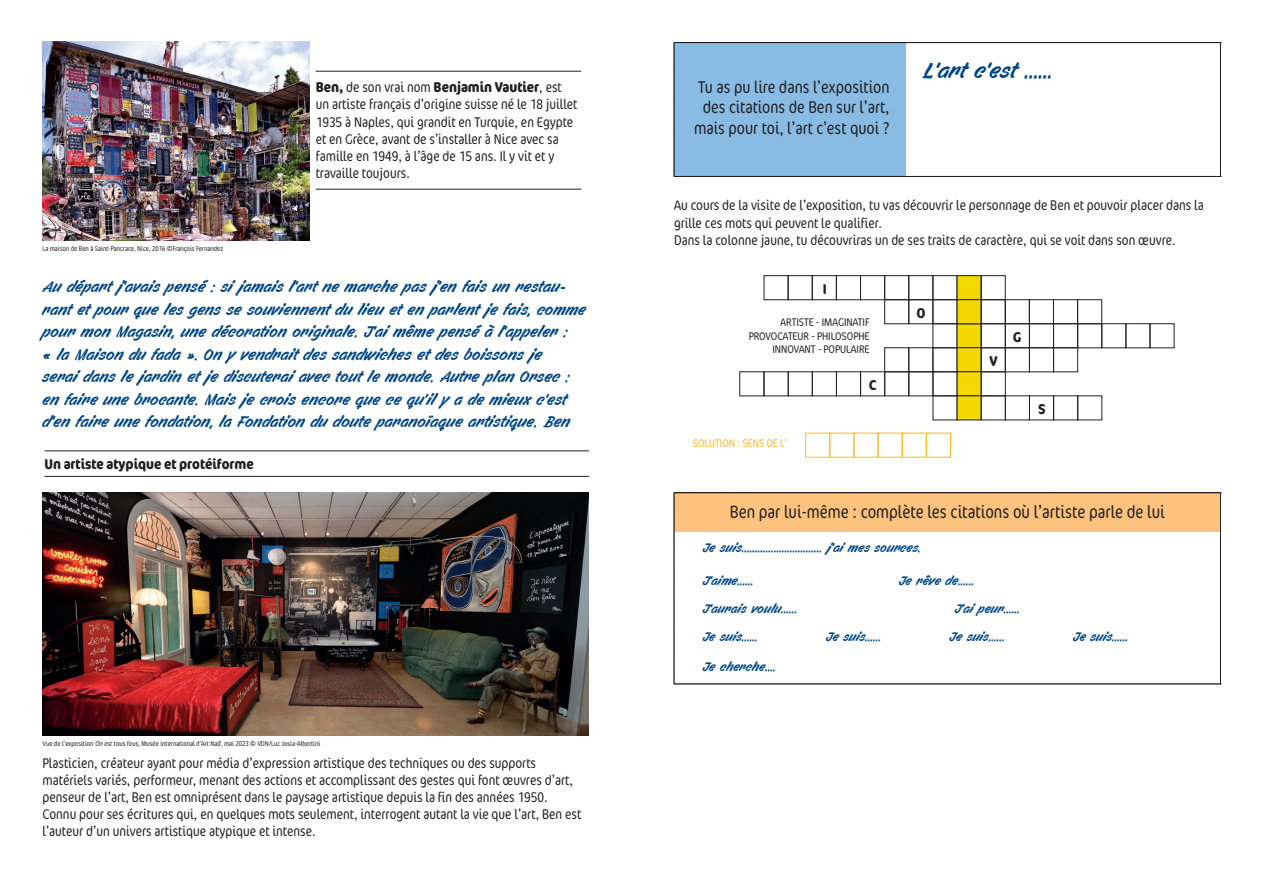
<style>
.page{position:relative;width:1263px;height:893px;background:#fff}
.page>*{position:absolute;margin:0;border:0;box-sizing:border-box;transform-origin:0 0}
.t1{font:26.25px "Filbert Color Personal Use";color:#004784}
.t2{font:18.75px/22.5px "Filbert Color Personal Use";color:#004784}
.t3{font:300 condensed 18px "Cocon Pro";color:#231f20}
.t4{font:300 condensed 17.25px/20.7px "Cocon Pro";color:#231f20;text-align:center}
.t5{font:15px "Filbert Color Personal Use";color:#004784}
.t6{font:300 condensed 14.25px/17.1px "Cocon Pro";color:#231f20}
.t7{font:700 condensed 14.25px "Cocon Pro";color:#231f20}
.t8{font:300 condensed 11.25px "Cocon Pro";color:#231f20}
.t9{font:300 condensed 11.25px "Cocon Pro";color:#fcb81b}
.t10{font:300 condensed 7.12px "Cocon Pro";color:#231f20}
.s1{font-weight:700}
</style>
<div class="page">
<img style="left:43px;top:41px;width:266px;height:199px">
<hr style="left:45px;top:451px;width:544px;height:1px;background:#231f20">
<hr style="left:45px;top:476px;width:544px;height:1px;background:#231f20">
<img style="left:43px;top:493px;width:546px;height:243px">
<svg style="left:674px;top:43px;width:547px;height:134px"></svg>
<svg style="left:674px;top:493px;width:547px;height:192px"></svg>
<hr style="left:316px;top:71px;width:265px;height:1px;background:#231f20">
<hr style="left:316px;top:189px;width:265px;height:1px;background:#231f20">
<div style="left:764px;top:275px;width:24px;height:25px;border:1px solid #231f20"></div>
<div style="left:739px;top:371px;width:25px;height:25px;border:1px solid #231f20"></div>
<div style="left:884px;top:347px;width:25px;height:25px;border:1px solid #231f20"></div>
<div style="left:884px;top:275px;width:25px;height:25px;border:1px solid #231f20"></div>
<div style="left:884px;top:371px;width:25px;height:25px;border:1px solid #231f20"></div>
<div style="left:788px;top:275px;width:25px;height:25px;border:1px solid #231f20"></div>
<div style="left:788px;top:371px;width:25px;height:25px;border:1px solid #231f20"></div>
<div style="left:957px;top:323px;width:24px;height:25px;background:#f3d901"></div>
<div style="left:908px;top:347px;width:25px;height:25px;border:1px solid #231f20"></div>
<div style="left:908px;top:275px;width:25px;height:25px;border:1px solid #231f20"></div>
<div style="left:908px;top:371px;width:25px;height:25px;border:1px solid #231f20"></div>
<div style="left:1077px;top:323px;width:25px;height:25px;border:1px solid #231f20"></div>
<div style="left:1029px;top:347px;width:25px;height:25px;border:1px solid #231f20"></div>
<div style="left:812px;top:275px;width:25px;height:25px;border:1px solid #231f20"></div>
<div style="left:812px;top:371px;width:25px;height:25px;border:1px solid #231f20"></div>
<div style="left:981px;top:323px;width:25px;height:25px;border:1px solid #231f20"></div>
<div style="left:932px;top:347px;width:25px;height:25px;border:1px solid #231f20"></div>
<div style="left:932px;top:275px;width:25px;height:25px;border:1px solid #231f20"></div>
<div style="left:933px;top:371px;width:24px;height:25px;border:1px solid #231f20"></div>
<div style="left:1101px;top:323px;width:25px;height:25px;border:1px solid #231f20"></div>
<div style="left:1053px;top:347px;width:25px;height:25px;border:1px solid #231f20"></div>
<div style="left:836px;top:275px;width:25px;height:25px;border:1px solid #231f20"></div>
<div style="left:836px;top:371px;width:25px;height:25px;border:1px solid #231f20"></div>
<div style="left:1005px;top:323px;width:25px;height:25px;border:1px solid #231f20"></div>
<div style="left:957px;top:347px;width:24px;height:25px;background:#f3d901;border:1px solid #231f20"></div>
<div style="left:957px;top:275px;width:24px;height:25px;background:#f3d901;border:1px solid #231f20"></div>
<div style="left:957px;top:371px;width:24px;height:25px;background:#f3d901;border:1px solid #231f20"></div>
<div style="left:1125px;top:323px;width:25px;height:25px;border:1px solid #231f20"></div>
<div style="left:860px;top:275px;width:25px;height:25px;border:1px solid #231f20"></div>
<div style="left:860px;top:371px;width:25px;height:25px;border:1px solid #231f20"></div>
<div style="left:1029px;top:323px;width:25px;height:25px;border:1px solid #231f20"></div>
<div style="left:981px;top:347px;width:25px;height:25px;border:1px solid #231f20"></div>
<div style="left:981px;top:275px;width:25px;height:25px;border:1px solid #231f20"></div>
<div style="left:981px;top:371px;width:25px;height:25px;border:1px solid #231f20"></div>
<div style="left:1150px;top:323px;width:24px;height:25px;border:1px solid #231f20"></div>
<div style="left:884px;top:299px;width:25px;height:25px;border:1px solid #231f20"></div>
<div style="left:908px;top:299px;width:25px;height:25px;border:1px solid #231f20"></div>
<div style="left:1005px;top:299px;width:25px;height:25px;border:1px solid #231f20"></div>
<div style="left:932px;top:299px;width:25px;height:25px;border:1px solid #231f20"></div>
<div style="left:1029px;top:299px;width:25px;height:25px;border:1px solid #231f20"></div>
<div style="left:957px;top:299px;width:24px;height:25px;background:#f3d901;border:1px solid #231f20"></div>
<div style="left:1053px;top:299px;width:25px;height:25px;border:1px solid #231f20"></div>
<div style="left:981px;top:299px;width:25px;height:25px;border:1px solid #231f20"></div>
<div style="left:1077px;top:299px;width:25px;height:25px;border:1px solid #231f20"></div>
<div style="left:933px;top:395px;width:24px;height:25px;border:1px solid #231f20"></div>
<div style="left:957px;top:395px;width:24px;height:25px;background:#f3d901;border:1px solid #231f20"></div>
<div style="left:1077px;top:395px;width:25px;height:25px;border:1px solid #231f20"></div>
<div style="left:981px;top:395px;width:25px;height:25px;border:1px solid #231f20"></div>
<div style="left:1005px;top:395px;width:25px;height:25px;border:1px solid #231f20"></div>
<div style="left:1029px;top:395px;width:25px;height:25px;border:1px solid #231f20"></div>
<div style="left:805px;top:433px;width:25px;height:25px;border:1px solid #fcb81b"></div>
<div style="left:926px;top:433px;width:25px;height:25px;border:1px solid #fcb81b"></div>
<div style="left:829px;top:433px;width:25px;height:25px;border:1px solid #fcb81b"></div>
<div style="left:853px;top:433px;width:25px;height:25px;border:1px solid #fcb81b"></div>
<div style="left:878px;top:433px;width:24px;height:25px;border:1px solid #fcb81b"></div>
<div style="left:902px;top:433px;width:25px;height:25px;border:1px solid #fcb81b"></div>
<p class="t10" style="left:43px;top:244px;width:182px">La maison de Ben à Saint-Pancrace, Nice, 2016 ©François Fernandez</p>
<p class="t6" style="left:316px;top:79px;width:263px"><span class="s1">Ben,</span> de son vrai nom <span class="s1">Benjamin Vautier</span>, est un artiste français d’origine suisse né le 18 juillet 1935 à Naples, qui grandit en Turquie, en Egypte et en Grèce, avant de s’installer à Nice avec sa famille en 1949, à l’âge de 15 ans. Il y vit et y travaille toujours.</p>
<p class="t2" style="left:43px;top:275px;width:545px">Au départ j’avais pensé : si jamais l’art ne marche pas j’en fais un restau&shy;rant et pour que les gens se souviennent du lieu et en parlent je fais, comme pour mon Magasin, une décoration originale. J’ai même pensé à l’appeler :<br>« la Maison du fada ». On y vendrait des sandwiches et des boissons je<br>serai dans le jardin et je discuterai avec tout le monde. Autre plan Orsec : en faire une brocante. Mais je crois encore que ce qu’il y a de mieux c’est d’en faire une fondation, la Fondation du doute paranoïaque artistique. Ben</p>
<p class="t7" style="left:45px;top:454px;width:211px">Un artiste atypique et protéiforme</p>
<p class="t10" style="left:43px;top:739px;width:279px">Vue de l’exposition On esttous fous, Musée international d’Art Naïf, mai 2023 © VDN/Luc Josia-Albertini</p>
<p class="t6" style="left:43px;top:754px;width:540px">Plasticien, créateur ayant pour média d’expression artistique des techniques ou des supports matériels variés, performeur, menant des actions et accomplissant des gestes qui font œuvres d’art, penseur de l’art, Ben est omniprésent dans le paysage artistique depuis la fin des années 1950.<br>Connu pour ses écritures qui, en quelques mots seulement, interrogent autant la vie que l’art, Ben est l’auteur d’un univers artistique atypique et intense.</p>
<p class="t4" style="left:694px;top:76px;width:197px">Tu as pu lire dans l’exposition des citations de Ben sur l’art, mais pour toi, l’art c’est quoi ?</p>
<p class="t1" style="left:923px;top:56px;width:132px">L’art c’est ……</p>
<p class="t6" style="left:674px;top:197px;width:531px">Au cours de la visite de l’exposition, tu vas découvrir le personnage de Ben et pouvoir placer dans la grille ces mots qui peuvent le qualifier.<br>Dans la colonne jaune, tu découvriras un de ses traits de caractère, qui se voit dans son œuvre.</p>
<p class="t7" style="left:823px;top:278px;width:6px">I</p>
<p class="t8" style="left:781px;top:315px;width:90px">ARTISTE - IMAGINATIF</p>
<p class="t8" style="left:749px;top:329px;width:122px">PROVOCATEUR - PHILOSOPHE</p>
<p class="t8" style="left:772px;top:342px;width:99px">INNOVANT - POPULAIRE</p>
<p class="t9" style="left:693px;top:436px;width:96px">SOLUTION : SENS DE L’</p>
<p class="t7" style="left:869px;top:374px;width:9px">C</p>
<p class="t7" style="left:916px;top:302px;width:11px">O</p>
<p class="t7" style="left:989px;top:351px;width:10px">V</p>
<p class="t7" style="left:1013px;top:326px;width:10px">G</p>
<p class="t7" style="left:1038px;top:399px;width:9px">S</p>
<p class="t3" style="left:730px;top:500px;width:437px">Ben par lui-même : complète les citations où l’artiste parle de lui</p>
<p class="t5" style="left:703px;top:539px;width:220px">Je suis……........................ j’ai mes sources.</p>
<p class="t5" style="left:703px;top:572px;width:53px">J’aime……</p>
<p class="t5" style="left:899px;top:572px;width:77px">Je rêve de……</p>
<p class="t5" style="left:703px;top:600px;width:96px">J’aurais voulu……</p>
<p class="t5" style="left:955px;top:600px;width:67px">J’ai peur……</p>
<p class="t5" style="left:703px;top:628px;width:57px">Je suis……</p>
<p class="t5" style="left:826px;top:628px;width:57px">Je suis……</p>
<p class="t5" style="left:950px;top:628px;width:57px">Je suis……</p>
<p class="t5" style="left:1073px;top:628px;width:57px">Je suis……</p>
<p class="t5" style="left:703px;top:658px;width:75px">Je cherche….</p>
</div>
